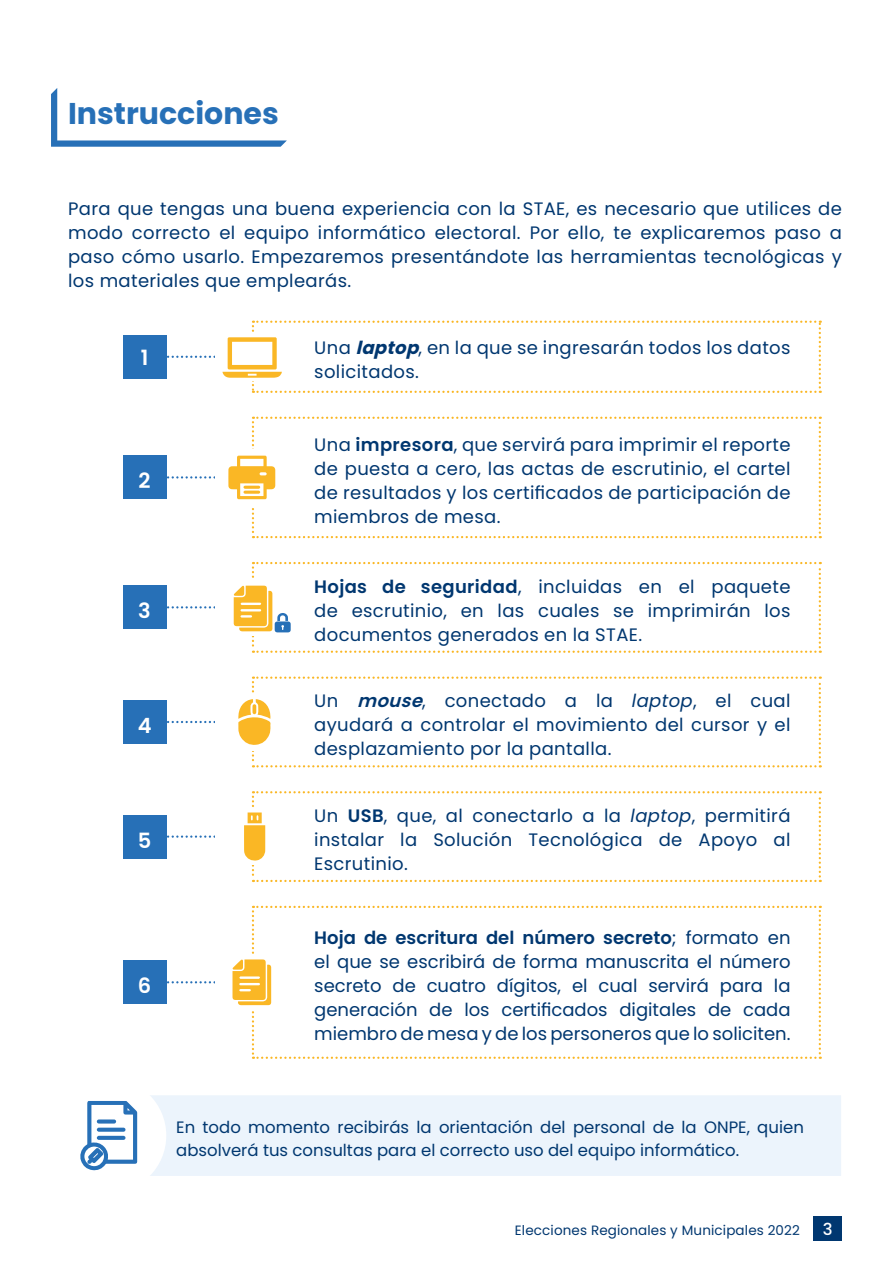
<style>
.page{position:relative;width:893px;height:1263px;background:#fff}
.page>*{position:absolute;margin:0;border:0;box-sizing:border-box;transform-origin:0 0}
.t1{font:700 30px "Poppins";color:#2770b7}
.t2{font:600 21px "Poppins";color:#fff}
.t3{font:18px/24px "Poppins";letter-spacing:.02em;color:#003770;text-align:justify}
.t4{font:16.5px/22.5px "Poppins";color:#003770}
.t5{font:500 16.5px "Poppins";color:#fff}
.t6{font:13.5px "Poppins";letter-spacing:.01em;color:#003770}
.s1{font-weight:700;font-style:italic}
.s2{font-weight:600}
.s3{font-weight:600;font-style:italic}
.s4{font-style:italic}
</style>
<div class="page">
<div style="left:813px;top:1217px;width:29px;height:24px;background:#003770"></div>
<svg style="left:51px;top:88px;width:236px;height:59px"></svg>
<div style="left:150px;top:1095px;width:691px;height:81px;background:#ecf4fc"></div>
<div style="left:51px;top:1078px;width:115px;height:115px;background:#fff;border-radius:50%"></div>
<svg style="left:80px;top:1101px;width:57px;height:70px"></svg>
<div style="left:123px;top:335px;width:43px;height:43px;background:#2770b7"></div>
<svg style="left:164px;top:321px;width:657px;height:72px"></svg>
<div style="left:123px;top:456px;width:43px;height:43px;background:#2770b7"></div>
<svg style="left:164px;top:417px;width:657px;height:121px"></svg>
<div style="left:123px;top:815px;width:43px;height:43px;background:#2770b7"></div>
<svg style="left:164px;top:791px;width:657px;height:91px"></svg>
<div style="left:123px;top:700px;width:43px;height:44px;background:#2770b7"></div>
<svg style="left:166px;top:676px;width:655px;height:91px"></svg>
<div style="left:123px;top:961px;width:43px;height:43px;background:#2770b7"></div>
<svg style="left:164px;top:906px;width:657px;height:153px"></svg>
<div style="left:123px;top:586px;width:43px;height:43px;background:#2770b7"></div>
<svg style="left:164px;top:562px;width:657px;height:91px"></svg>
<h1 class="t1" style="left:68px;top:96px;width:212px">Instrucciones</h1>
<p class="t3" style="left:68px;top:196px;width:775px">Para que tengas una buena experiencia con la STAE, es necesario que utilices de modo correcto el equipo informático electoral. Por ello, te explicaremos paso a paso cómo usarlo. Empezaremos presentándote las herramientas tecnológicas y los materiales que emplearás.</p>
<p class="t2" style="left:141px;top:346px;width:9px">1</p>
<p class="t2" style="left:139px;top:469px;width:14px">2</p>
<p class="t2" style="left:138px;top:599px;width:14px">3</p>
<p class="t2" style="left:138px;top:713px;width:15px">4</p>
<p class="t2" style="left:138px;top:828px;width:15px">5</p>
<p class="t2" style="left:138px;top:974px;width:15px">6</p>
<p class="t3" style="left:314px;top:336px;width:478px">Una <span class="s1">laptop</span>, en la que se ingresarán todos los datos solicitados.</p>
<p class="t3" style="left:314px;top:433px;width:478px">Una <span class="s2">impresora</span>, que servirá para imprimir el reporte de puesta a cero, las actas de escrutinio, el cartel de resultados y los certificados de participación de miembros de mesa.</p>
<p class="t3" style="left:314px;top:575px;width:478px"><span class="s2">Hojas de seguridad</span>, incluidas en el paquete de escrutinio, en las cuales se imprimirán los documentos generados en la STAE.</p>
<p class="t3" style="left:314px;top:689px;width:478px">Un <span class="s3">mouse</span>, conectado a la <span class="s4">laptop</span>, el cual ayudará a controlar el movimiento del cursor y el desplazamiento por la pantalla.</p>
<p class="t3" style="left:314px;top:804px;width:478px">Un <span class="s2">USB</span>, que, al conectarlo a la <span class="s4">laptop</span>, permitirá instalar la Solución Tecnológica de Apoyo al Escrutinio.</p>
<p class="t3" style="left:314px;top:925px;width:478px"><span class="s2">Hoja de escritura del número secreto</span>; formato en el que se escribirá de forma manuscrita el número secreto de cuatro dígitos, el cual servirá para la generación de los certificados digitales de cada miembro de mesa y de los personeros que lo soliciten.</p>
<p class="t4" style="left:176px;top:1116px;width:629px">En todo momento recibirás la orientación del personal de la ONPE, quien absolverá tus consultas para el correcto uso del equipo informático.</p>
<p class="t6" style="left:515px;top:1222px;width:286px">Elecciones Regionales y Municipales 2022</p>
<p class="t5" style="left:823px;top:1219px;width:11px">3</p>
</div>
